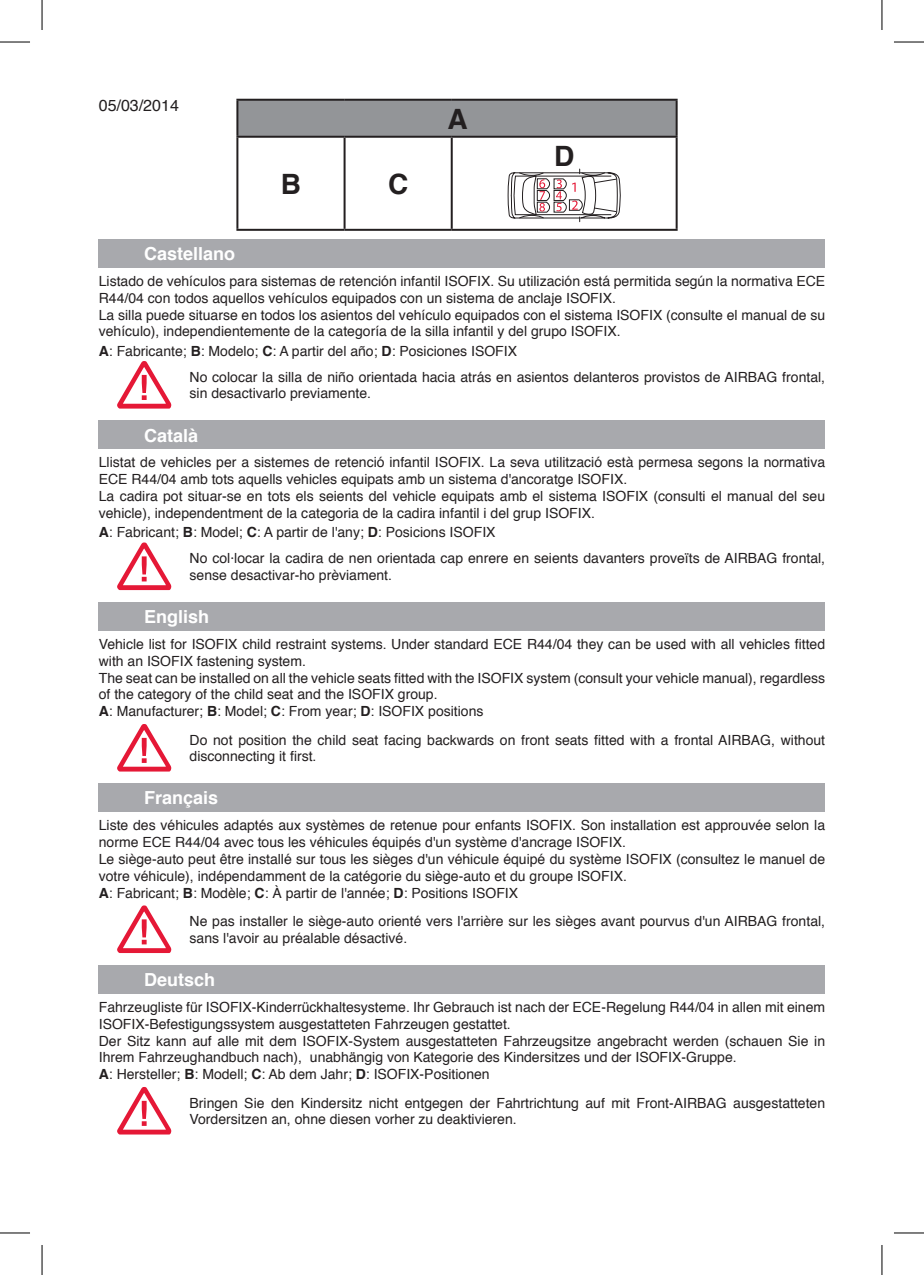
<style>
.page{position:relative;width:924px;height:1275px;background:#fff}
.page>*{position:absolute;margin:0;border:0;box-sizing:border-box;transform-origin:0 0}
.t1{font:700 28px "Helvetica";color:#231f20}
.t2{font:700 18px "Helvetica";color:#fff}
.t3{font:16px "Helvetica";color:#231f20}
.t4{font:14px/16.8px "Helvetica";color:#231f20}
.s1{font-weight:700}
</style>
<div class="page">
<div style="left:237px;top:100px;width:439px;height:37px;background:#939598"></div>
<hr style="left:236px;top:99px;width:108px;height:2px;background:#231f20">
<hr style="left:236px;top:101px;width:2px;height:35px;background:#231f20">
<hr style="left:344px;top:99px;width:107px;height:2px;background:#231f20">
<hr style="left:451px;top:99px;width:226px;height:2px;background:#231f20">
<hr style="left:675px;top:101px;width:2px;height:35px;background:#231f20">
<hr style="left:236px;top:136px;width:108px;height:2px;background:#231f20">
<hr style="left:236px;top:138px;width:2px;height:91px;background:#231f20">
<hr style="left:344px;top:136px;width:107px;height:2px;background:#231f20">
<hr style="left:343px;top:138px;width:2px;height:91px;background:#231f20">
<hr style="left:451px;top:136px;width:226px;height:2px;background:#231f20">
<hr style="left:450px;top:138px;width:2px;height:91px;background:#231f20">
<hr style="left:675px;top:138px;width:2px;height:91px;background:#231f20">
<hr style="left:236px;top:229px;width:108px;height:2px;background:#231f20">
<hr style="left:344px;top:229px;width:107px;height:2px;background:#231f20">
<hr style="left:451px;top:229px;width:226px;height:2px;background:#231f20">
<svg style="left:507px;top:169px;width:113px;height:53px"></svg>
<svg style="left:117px;top:361px;width:54px;height:47px"></svg>
<div style="left:99px;top:239px;width:725px;height:28px;background:#a8a9ad"></div>
<svg style="left:117px;top:542px;width:54px;height:48px"></svg>
<div style="left:99px;top:420px;width:725px;height:29px;background:#a8a9ad"></div>
<svg style="left:117px;top:724px;width:54px;height:47px"></svg>
<div style="left:99px;top:602px;width:725px;height:28px;background:#a8a9ad"></div>
<svg style="left:117px;top:905px;width:54px;height:48px"></svg>
<div style="left:99px;top:783px;width:725px;height:29px;background:#a8a9ad"></div>
<svg style="left:117px;top:1087px;width:54px;height:47px"></svg>
<div style="left:99px;top:965px;width:725px;height:28px;background:#a8a9ad"></div>
<hr style="left:0;top:42px;width:30px;height:1px;background:#000">
<hr style="left:893px;top:42px;width:30px;height:1px;background:#000">
<hr style="left:0;top:1232px;width:30px;height:1px;background:#000">
<hr style="left:893px;top:1232px;width:30px;height:1px;background:#000">
<hr style="left:42px;top:0;width:1px;height:30px;background:#000">
<hr style="left:42px;top:1245px;width:1px;height:30px;background:#000">
<hr style="left:881px;top:0;width:1px;height:30px;background:#000">
<hr style="left:881px;top:1245px;width:1px;height:30px;background:#000">
<p class="t3" style="left:99px;top:93px;width:82px">05/03/2014</p>
<p class="t2" style="left:144px;top:239px;width:93px">Castellano</p>
<h1 class="t1" style="left:281px;top:161px;width:22px">B</h1>
<h1 class="t1" style="left:388px;top:161px;width:22px">C</h1>
<h1 class="t1" style="left:447px;top:96px;width:22px">A</h1>
<h1 class="t1" style="left:554px;top:133px;width:22px">D</h1>
<p class="t4" style="left:99px;top:273px;width:727px">Listado de vehículos para sistemas de retención infantil ISOFIX. Su utilización está permitida según la normativa ECE R44/04 con todos aquellos vehículos equipados con un sistema de anclaje ISOFIX.<br>La silla puede situarse en todos los asientos del vehículo equipados con el sistema ISOFIX (consulte el manual de su vehículo), independientemente de la categoría de la silla infantil y del grupo ISOFIX.</p>
<p class="t4" style="left:189px;top:338px;width:636px;line-height:26px;text-indent:-91px"><span class="s1">A</span>: Fabricante; <span class="s1">B</span>: Modelo; <span class="s1">C</span>: A partir del año; <span class="s1">D</span>: Posiciones ISOFIX<br>No colocar la silla de niño orientada hacia atrás en asientos delanteros provistos de AIRBAG frontal,</p>
<p class="t4" style="left:189px;top:385px;width:183px">sin desactivarlo previamente.</p>
<p class="t2" style="left:144px;top:420px;width:56px">Català</p>
<p class="t4" style="left:99px;top:454px;width:727px">Llistat de vehicles per a sistemes de retenció infantil ISOFIX. La seva utilització està permesa segons la normativa ECE R44/04 amb tots aquells vehicles equipats amb un sistema d'ancoratge ISOFIX.<br>La cadira pot situar-se en tots els seients del vehicle equipats amb el sistema ISOFIX (consulti el manual del seu vehicle), independentment de la categoria de la cadira infantil i del grup ISOFIX.</p>
<p class="t4" style="left:189px;top:519px;width:636px;line-height:26px;text-indent:-91px"><span class="s1">A</span>: Fabricant; <span class="s1">B</span>: Model; <span class="s1">C</span>: A partir de l'any; <span class="s1">D</span>: Posicions ISOFIX<br>No col·locar la cadira de nen orientada cap enrere en seients davanters proveïts de AIRBAG frontal,</p>
<p class="t4" style="left:189px;top:567px;width:204px">sense desactivar-ho prèviament.</p>
<p class="t2" style="left:144px;top:602px;width:67px">English</p>
<p class="t4" style="left:99px;top:636px;width:727px">Vehicle list for ISOFIX child restraint systems. Under standard ECE R44/04 they can be used with all vehicles fitted with an ISOFIX fastening system.<br>The seat can be installed on all the vehicle seats fitted with the ISOFIX system (consult your vehicle manual), regardless of the category of the child seat and the ISOFIX group.<br><span class="s1">A</span>: Manufacturer; <span class="s1">B</span>: Model; <span class="s1">C</span>: From year; <span class="s1">D</span>: ISOFIX positions</p>
<p class="t4" style="left:189px;top:731px;width:636px">Do not position the child seat facing backwards on front seats fitted with a frontal AIRBAG, without disconnecting it first.</p>
<p class="t2" style="left:144px;top:783px;width:76px">Français</p>
<p class="t4" style="left:99px;top:817px;width:727px">Liste des véhicules adaptés aux systèmes de retenue pour enfants ISOFIX. Son installation est approuvée selon la norme ECE R44/04 avec tous les véhicules équipés d'un système d'ancrage ISOFIX.<br>Le siège-auto peut être installé sur tous les sièges d'un véhicule équipé du système ISOFIX (consultez le manuel de votre véhicule), indépendamment de la catégorie du siège-auto et du groupe ISOFIX.<br><span class="s1">A</span>: Fabricant; <span class="s1">B</span>: Modèle; <span class="s1">C</span>: À partir de l'année; <span class="s1">D</span>: Positions ISOFIX</p>
<p class="t4" style="left:189px;top:913px;width:636px">Ne pas installer le siège-auto orienté vers l'arrière sur les sièges avant pourvus d'un AIRBAG frontal, sans l'avoir au préalable désactivé.</p>
<p class="t2" style="left:144px;top:965px;width:73px">Deutsch</p>
<p class="t4" style="left:99px;top:999px;width:727px">Fahrzeugliste für ISOFIX-Kinderrückhaltesysteme. Ihr Gebrauch ist nach der ECE-Regelung R44/04 in allen mit einem ISOFIX-Befestigungssystem ausgestatteten Fahrzeugen gestattet.<br>Der Sitz kann auf alle mit dem ISOFIX-System ausgestatteten Fahrzeugsitze angebracht werden (schauen Sie in Ihrem Fahrzeughandbuch nach), unabhängig von Kategorie des Kindersitzes und der ISOFIX-Gruppe.<br><span class="s1">A</span>: Hersteller; <span class="s1">B</span>: Modell; <span class="s1">C</span>: Ab dem Jahr; <span class="s1">D</span>: ISOFIX-Positionen</p>
<p class="t4" style="left:189px;top:1094px;width:636px">Bringen Sie den Kindersitz nicht entgegen der Fahrtrichtung auf mit Front-AIRBAG ausgestatteten<br>Vordersitzen an, ohne diesen vorher zu deaktivieren.</p>
</div>
